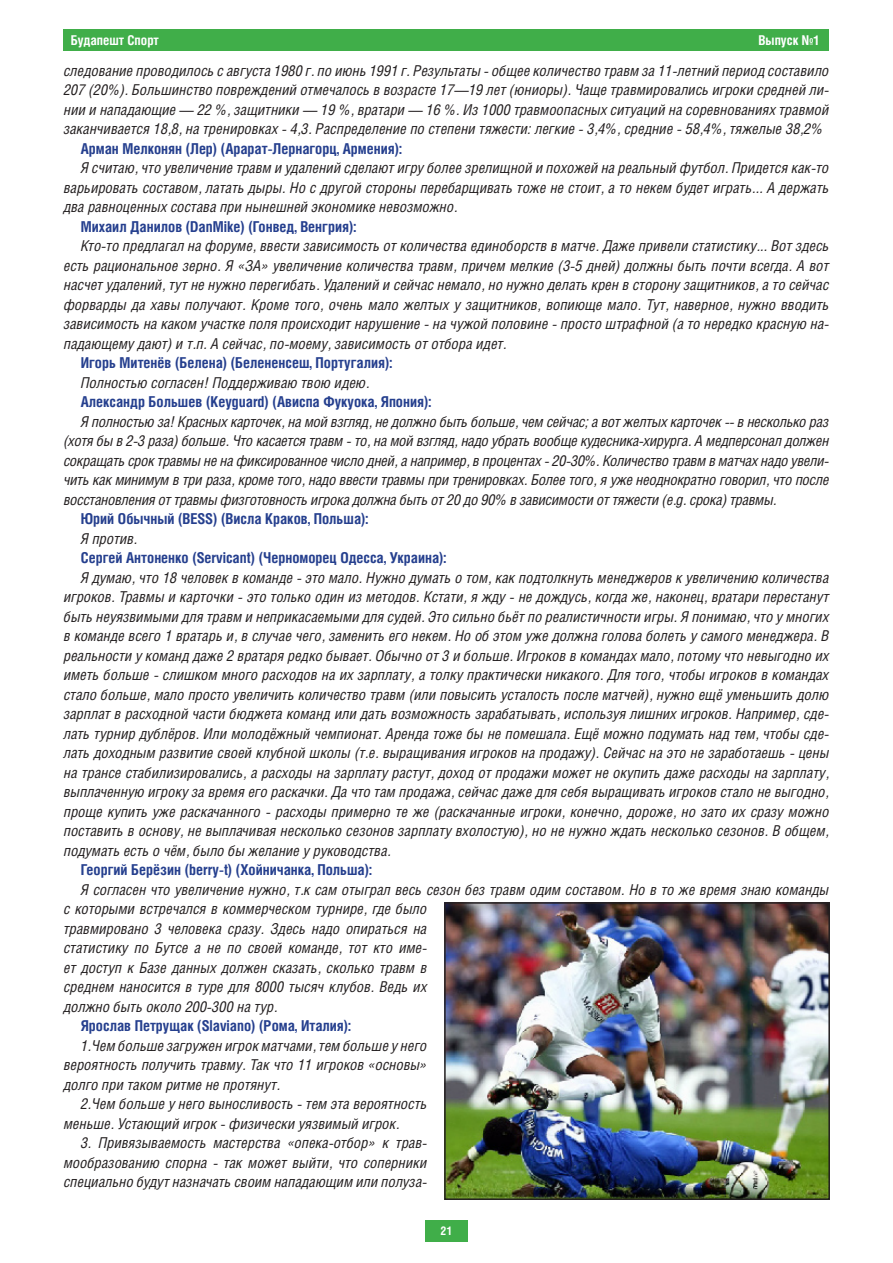
<style>
.page{position:relative;width:893px;height:1263px;background:#fff}
.page>*{position:absolute;margin:0;border:0;box-sizing:border-box;transform-origin:0 0}
.t1{font:italic 15px/19.5px "Helios Cond";color:#231f20;text-align:justify}
.t2{font:700 15px "Helios Cond";color:#253f8e}
.t3{font:700 13.5px "Helios Cond";color:#fff}
.t4{font:700 12px "Helios Cond";color:#fff}
</style>
<div class="page">
<div style="left:64px;top:30px;width:765px;height:21px;background:#40ae49"></div>
<div style="left:425px;top:1220px;width:43px;height:22px;background:#40ae49"></div>
<img style="left:447px;top:905px;width:380px;height:292px">
<div style="left:444px;top:902px;width:386px;height:298px;border:2px solid #231f20"></div>
<p class="t3" style="left:71px;top:32px;width:90px">Будапешт Спорт</p>
<p class="t3" style="left:758px;top:32px;width:63px">Выпуск №1</p>
<p class="t1" style="left:64px;top:60px;width:767px">следование проводилось с августа 1980 г. по июнь 1991 г. Результаты - общее количество травм за 11-летний период составило 207 (20%). Большинство повреждений отмечалось в возрасте 17—19 лет (юниоры). Чаще травмировались игроки средней ли&shy;нии и нападающие — 22 %, защитники — 19 %, вратари — 16 %. Из 1000 травмоопасных ситуаций на соревнованиях травмой заканчивается 18,8, на тренировках - 4,3. Распределение по степени тяжести: легкие - 3,4%, средние - 58,4%, тяжелые 38,2%</p>
<p class="t2" style="left:81px;top:139px;width:323px">Арман Мелконян (Лер) (Арарат-Лернагорц, Армения):</p>
<p class="t1" style="left:64px;top:158px;width:767px;text-indent:17px">Я считаю, что увеличение травм и удалений сделают игру более зрелищной и похожей на реальный футбол. Придется как-то варьировать составом, латать дыры. Но с другой стороны перебарщивать тоже не стоит, а то некем будет играть... А держать два равноценных состава при нынешней экономике невозможно.</p>
<p class="t2" style="left:81px;top:217px;width:277px">Михаил Данилов (DanMike) (Гонвед, Венгрия):</p>
<p class="t1" style="left:64px;top:236px;width:767px;text-indent:17px">Кто-то предлагал на форуме, ввести зависимость от количества единоборств в матче. Даже привели статистику... Вот здесь есть рациональное зерно. Я «ЗА» увеличение количества травм, причем мелкие (3-5 дней) должны быть почти всегда. А вот насчет удалений, тут не нужно перегибать. Удалений и сейчас немало, но нужно делать крен в сторону защитников, а то сейчас форварды да хавы получают. Кроме того, очень мало желтых у защитников, вопиюще мало. Тут, наверное, нужно вводить зависимость на каком участке поля происходит нарушение - на чужой половине - просто штрафной (а то нередко красную на&shy;падающему дают) и т.п. А сейчас, по-моему, зависимость от отбора идет.</p>
<p class="t2" style="left:81px;top:354px;width:313px">Игорь Митенёв (Белена) (Белененсеш, Португалия):</p>
<p class="t1" style="left:81px;top:372px;width:290px">Полностью согласен! Поддерживаю твою идею.</p>
<p class="t2" style="left:81px;top:393px;width:352px">Александр Большев (Keyguard) (Ависпа Фукуока, Япония):</p>
<p class="t1" style="left:64px;top:411px;width:767px;text-indent:17px">Я полностью за! Красных карточек, на мой взгляд, не должно быть больше, чем сейчас; а вот желтых карточек -- в несколько раз (хотя бы в 2-3 раза) больше. Что касается травм - то, на мой взгляд, надо убрать вообще кудесника-хирурга. А медперсонал должен сокращать срок травмы не на фиксированное число дней, а например, в процентах - 20-30%. Количество травм в матчах надо увели&shy;чить как минимум в три раза, кроме того, надо ввести травмы при тренировках. Более того, я уже неоднократно говорил, что после восстановления от травмы физготовность игрока должна быть от 20 до 90% в зависимости от тяжести (e.g. срока) травмы.</p>
<p class="t2" style="left:81px;top:510px;width:289px">Юрий Обычный (BESS) (Висла Краков, Польша):</p>
<p class="t1" style="left:81px;top:528px;width:58px">Я против.</p>
<p class="t2" style="left:81px;top:549px;width:367px">Сергей Антоненко (Servicant) (Черноморец Одесса, Украина):</p>
<p class="t1" style="left:64px;top:567px;width:767px;text-indent:17px">Я думаю, что 18 человек в команде - это мало. Нужно думать о том, как подтолкнуть менеджеров к увеличению количества игроков. Травмы и карточки - это только один из методов. Кстати, я жду - не дождусь, когда же, наконец, вратари перестанут быть неуязвимыми для травм и неприкасаемыми для судей. Это сильно бьёт по реалистичности игры. Я понимаю, что у многих в команде всего 1 вратарь и, в случае чего, заменить его некем. Но об этом уже должна голова болеть у самого менеджера. В реальности у команд даже 2 вратаря редко бывает. Обычно от 3 и больше. Игроков в командах мало, потому что невыгодно их иметь больше - слишком много расходов на их зарплату, а толку практически никакого. Для того, чтобы игроков в командах стало больше, мало просто увеличить количество травм (или повысить усталость после матчей), нужно ещё уменьшить долю зарплат в расходной части бюджета команд или дать возможность зарабатывать, используя лишних игроков. Например, сде&shy;лать турнир дублёров. Или молодёжный чемпионат. Аренда тоже бы не помешала. Ещё можно подумать над тем, чтобы сде&shy;лать доходным развитие своей клубной школы (т.е. выращивания игроков на продажу). Сейчас на это не заработаешь - цены на трансе стабилизировались, а расходы на зарплату растут, доход от продажи может не окупить даже расходы на зарплату, выплаченную игроку за время его раскачки. Да что там продажа, сейчас даже для себя выращивать игроков стало не выгодно, проще купить уже раскачанного - расходы примерно те же (раскачанные игроки, конечно, дороже, но зато их сразу можно поставить в основу, не выплачивая несколько сезонов зарплату вхолостую), но не нужно ждать несколько сезонов. В общем, подумать есть о чём, было бы желание у руководства.</p>
<p class="t2" style="left:81px;top:861px;width:293px">Георгий Берёзин (berry-t) (Хойничанка, Польша):</p>
<p class="t1" style="left:64px;top:879px;width:767px;text-align:left;text-indent:17px">Я согласен что увеличение нужно, т.к сам отыграл весь сезон без травм одим составом. Но в то же время знаю команды с которыми встречался в коммерческом турнире, где было<br>травмировано 3 человека сразу. Здесь надо опираться на<br>статистику по Бутсе а не по своей команде, тот кто име-<br>ет доступ к Базе данных должен сказать, сколько травм в<br>среднем наносится в туре для 8000 тысяч клубов. Ведь их<br>должно быть около 200-300 на тур.</p>
<p class="t2" style="left:81px;top:1017px;width:272px">Ярослав Петрущак (Slaviano) (Рома, Италия):</p>
<p class="t1" style="left:64px;top:1035px;width:365px;text-indent:17px">1.Чем больше загружен игрок матчами, тем больше у него вероятность получить травму. Так что 11 игроков «основы» долго при таком ритме не протянут.</p>
<p class="t1" style="left:64px;top:1094px;width:365px;text-indent:17px">2.Чем больше у него выносливость - тем эта вероятность меньше. Устающий игрок - физически уязвимый игрок.</p>
<p class="t1" style="left:64px;top:1133px;width:365px;text-indent:17px">3. Привязываемость мастерства «опека-отбор» к трав&shy;мообразованию спорна - так может выйти, что соперники специально будут назначать своим нападающим или полуза-</p>
<p class="t4" style="left:441px;top:1224px;width:13px">21</p>
</div>
